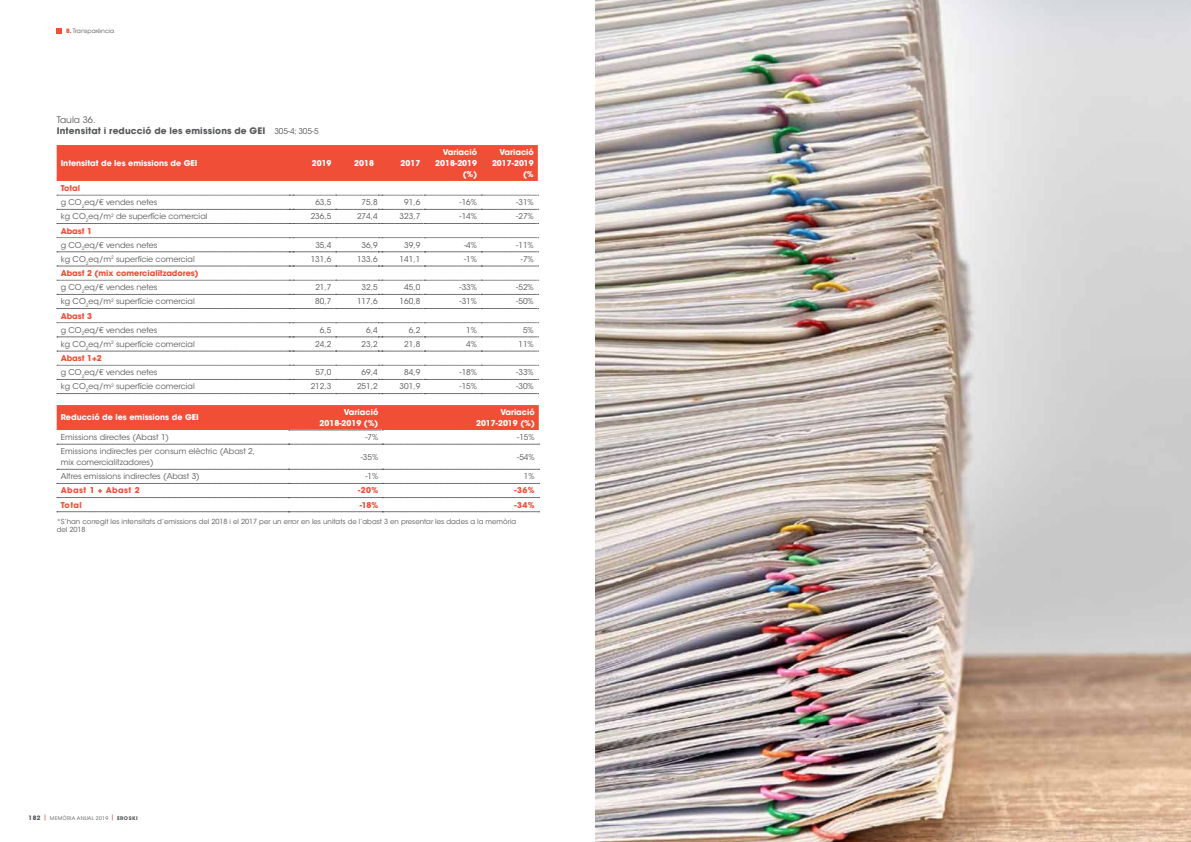
<style>
.page{position:relative;width:1191px;height:842px;background:#fff}
.page>*{position:absolute;margin:0;border:0;box-sizing:border-box;transform-origin:0 0}
.t1{font:700 9px/11px "ITC Avant Garde Std";letter-spacing:.02em;color:#58595b}
.t2{font:8px/14.2px "ITC Avant Garde Std";color:#58595b}
.t3{font:700 8px/11px "ITC Avant Garde Std";color:#fff;text-align:right}
.t4{font:700 8px/14.2px "ITC Avant Garde Std";color:#f04e37}
.t5{font:700 8px "ITC Avant Garde Std";letter-spacing:.05em;color:#f04e37}
.t6{font:7px/8.4px "ITC Avant Garde Std";color:#58595b}
.t7{font:6px "ITC Avant Garde Std";color:#58595b}
.t8{font:5px "ITC Avant Garde Std";letter-spacing:.05em;color:#58595b}
.s1{font-weight:700;color:#f04e37}
.s2{font-weight:400}
.s3{font-weight:400;font-size:8px}
.s4{font-weight:400;color:#58595b}
.s5{font-weight:700;font-size:6px}
.s6{font-weight:700}
</style>
<div class="page">
<svg style="left:57px;top:28px;width:5px;height:5px"></svg>
<div style="left:57px;top:145px;width:481px;height:36px;background:#f04e37"></div>
<svg style="left:57px;top:393px;width:482px;height:1px"></svg>
<svg style="left:57px;top:223px;width:482px;height:1px"></svg>
<svg style="left:57px;top:237px;width:482px;height:1px"></svg>
<svg style="left:57px;top:266px;width:482px;height:1px"></svg>
<svg style="left:57px;top:280px;width:482px;height:1px"></svg>
<svg style="left:57px;top:308px;width:482px;height:1px"></svg>
<svg style="left:57px;top:351px;width:482px;height:1px"></svg>
<svg style="left:57px;top:323px;width:482px;height:1px"></svg>
<svg style="left:57px;top:365px;width:482px;height:1px"></svg>
<svg style="left:57px;top:195px;width:482px;height:1px"></svg>
<svg style="left:57px;top:209px;width:482px;height:1px"></svg>
<svg style="left:57px;top:252px;width:482px;height:1px"></svg>
<svg style="left:57px;top:294px;width:482px;height:1px"></svg>
<svg style="left:57px;top:337px;width:482px;height:1px"></svg>
<svg style="left:57px;top:379px;width:482px;height:1px"></svg>
<svg style="left:57px;top:405px;width:482px;height:26px;background:#ef553f"></svg>
<svg style="left:57px;top:483px;width:482px;height:1px"></svg>
<svg style="left:57px;top:497px;width:482px;height:1px"></svg>
<svg style="left:57px;top:512px;width:482px;height:1px"></svg>
<svg style="left:57px;top:444px;width:482px;height:1px"></svg>
<svg style="left:57px;top:469px;width:482px;height:1px"></svg>
<img style="left:595px;top:0;width:596px;height:842px">
<p class="t7" style="left:66px;top:27px;width:50px"><span class="s1">8.</span> Transparència</p>
<p class="t1" style="left:57px;top:114px;width:263px"><span class="s2">Taula 36.<br></span>Intensitat i reducció de les emissions de GEI <span class="s3">305-4; 305-5</span></p>
<p class="t3" style="left:61px;top:157px;width:138px">Intensitat de les emissions de GEI</p>
<p class="t3" style="left:312px;top:157px;width:21px">2019</p>
<p class="t3" style="left:354px;top:157px;width:21px">2018</p>
<p class="t3" style="left:400px;top:157px;width:21px">2017</p>
<p class="t3" style="left:435px;top:146px;width:43px">Variació<br>2018-2019 (%)</p>
<p class="t3" style="left:492px;top:146px;width:43px">Variació<br>2017-2019 (%</p>
<p class="t2" style="left:61px;top:181px;width:98px"><span class="s1">Total<br></span>g CO<sub>2</sub>eq/€ vendes netes</p>
<p class="t2" style="left:315px;top:195px;width:18px">63,5</p>
<p class="t2" style="left:362px;top:195px;width:18px">75,8</p>
<p class="t2" style="left:404px;top:195px;width:18px">91,6</p>
<p class="t2" style="left:459px;top:195px;width:19px">-16%</p>
<p class="t2" style="left:516px;top:195px;width:19px">-31%</p>
<p class="t2" style="left:61px;top:209px;width:148px">kg CO<sub>2</sub>eq/m<sup>2</sup> de superfície comercial</p>
<p class="t2" style="left:311px;top:209px;width:22px">236,5</p>
<p class="t2" style="left:357px;top:209px;width:22px">274,4</p>
<p class="t2" style="left:399px;top:209px;width:22px">323,7</p>
<p class="t2" style="left:459px;top:209px;width:19px">-14%</p>
<p class="t2" style="left:516px;top:209px;width:19px">-27%</p>
<p class="t2" style="left:61px;top:224px;width:98px"><span class="s1">Abast 1<br></span>g CO<sub>2</sub>eq/€ vendes netes</p>
<p class="t2" style="left:315px;top:238px;width:18px">35,4</p>
<p class="t2" style="left:362px;top:238px;width:18px">36,9</p>
<p class="t2" style="left:404px;top:238px;width:18px">39,9</p>
<p class="t2" style="left:464px;top:238px;width:14px">-4%</p>
<p class="t2" style="left:516px;top:238px;width:19px">-11%</p>
<p class="t2" style="left:61px;top:252px;width:135px">kg CO<sub>2</sub>eq/m<sup>2</sup> superfície comercial</p>
<p class="t2" style="left:311px;top:252px;width:22px">131,6</p>
<p class="t2" style="left:357px;top:252px;width:22px">133,6</p>
<p class="t2" style="left:399px;top:252px;width:22px">141,1</p>
<p class="t2" style="left:464px;top:252px;width:14px">-1%</p>
<p class="t2" style="left:521px;top:252px;width:14px">-7%</p>
<p class="t4" style="left:61px;top:266px;width:139px">Abast 2 (mix comercialitzadores) <span class="s4">g CO</span><sub>2</sub><span class="s4">eq/€ vendes netes</span></p>
<p class="t2" style="left:315px;top:280px;width:18px">21,7</p>
<p class="t2" style="left:362px;top:280px;width:18px">32,5</p>
<p class="t2" style="left:404px;top:280px;width:18px">45,0</p>
<p class="t2" style="left:459px;top:280px;width:19px">-33%</p>
<p class="t2" style="left:516px;top:280px;width:19px">-52%</p>
<p class="t2" style="left:61px;top:294px;width:135px">kg CO<sub>2</sub>eq/m<sup>2</sup> superfície comercial</p>
<p class="t2" style="left:315px;top:294px;width:18px">80,7</p>
<p class="t2" style="left:357px;top:294px;width:22px">117,6</p>
<p class="t2" style="left:399px;top:294px;width:22px">160,8</p>
<p class="t2" style="left:459px;top:294px;width:19px">-31%</p>
<p class="t2" style="left:516px;top:294px;width:19px">-50%</p>
<p class="t2" style="left:61px;top:309px;width:98px"><span class="s1">Abast 3<br></span>g CO<sub>2</sub>eq/€ vendes netes</p>
<p class="t2" style="left:320px;top:323px;width:13px">6,5</p>
<p class="t2" style="left:366px;top:323px;width:13px">6,4</p>
<p class="t2" style="left:409px;top:323px;width:13px">6,2</p>
<p class="t2" style="left:466px;top:323px;width:12px">1%</p>
<p class="t2" style="left:523px;top:323px;width:12px">5%</p>
<p class="t2" style="left:61px;top:337px;width:135px">kg CO<sub>2</sub>eq/m<sup>2</sup> superfície comercial</p>
<p class="t2" style="left:315px;top:337px;width:18px">24,2</p>
<p class="t2" style="left:362px;top:337px;width:18px">23,2</p>
<p class="t2" style="left:404px;top:337px;width:18px">21,8</p>
<p class="t2" style="left:466px;top:337px;width:12px">4%</p>
<p class="t2" style="left:518px;top:337px;width:17px">11%</p>
<p class="t2" style="left:61px;top:351px;width:98px"><span class="s1">Abast 1+2<br></span>g CO<sub>2</sub>eq/€ vendes netes</p>
<p class="t2" style="left:315px;top:365px;width:18px">57,0</p>
<p class="t2" style="left:362px;top:365px;width:18px">69,4</p>
<p class="t2" style="left:404px;top:365px;width:18px">84,9</p>
<p class="t2" style="left:459px;top:365px;width:19px">-18%</p>
<p class="t2" style="left:516px;top:365px;width:19px">-33%</p>
<p class="t2" style="left:61px;top:380px;width:135px">kg CO<sub>2</sub>eq/m<sup>2</sup> superfície comercial</p>
<p class="t2" style="left:311px;top:380px;width:22px">212,3</p>
<p class="t2" style="left:357px;top:380px;width:22px">251,2</p>
<p class="t2" style="left:399px;top:380px;width:22px">301,9</p>
<p class="t2" style="left:459px;top:380px;width:19px">-15%</p>
<p class="t2" style="left:516px;top:380px;width:19px">-30%</p>
<p class="t3" style="left:61px;top:412px;width:139px">Reducció de les emissions de GEI</p>
<p class="t3" style="left:320px;top:406px;width:60px">Variació<br>2018-2019 (%)</p>
<p class="t3" style="left:476px;top:406px;width:60px">Variació<br>2017-2019 (%)</p>
<p class="t2" style="left:61px;top:430px;width:110px">Emissions directes (Abast 1)</p>
<p class="t2" style="left:365px;top:430px;width:14px">-7%</p>
<p class="t2" style="left:517px;top:430px;width:19px">-15%</p>
<p class="t2" style="left:61px;top:446px;width:196px;line-height:11px">Emissions indirectes per consum elèctric (Abast 2, mix comercialitzadores)</p>
<p class="t2" style="left:361px;top:450px;width:19px">-35%</p>
<p class="t2" style="left:517px;top:450px;width:19px">-54%</p>
<p class="t2" style="left:61px;top:469px;width:140px">Altres emissions indirectes (Abast 3)</p>
<p class="t2" style="left:365px;top:469px;width:14px">-1%</p>
<p class="t2" style="left:524px;top:469px;width:12px">1%</p>
<p class="t5" style="left:61px;top:485px;width:80px">Abast 1 + Abast 2</p>
<p class="t4" style="left:358px;top:483px;width:22px">-20%</p>
<p class="t4" style="left:514px;top:483px;width:22px">-36%</p>
<p class="t4" style="left:61px;top:498px;width:22px">Total</p>
<p class="t4" style="left:360px;top:498px;width:20px">-18%</p>
<p class="t4" style="left:514px;top:498px;width:22px">-34%</p>
<p class="t6" style="left:57px;top:517px;width:461px">*S’han corregit les intensitats d’emissions del 2018 i el 2017 per un error en les unitats de l’abast 3 en presentar les dades a la memòria del 2018</p>
<p class="t8" style="left:28px;top:815px;width:111px"><span class="s5">182</span> <sup>|</sup> MEMÒRIA ANUAL 2019 <sup>|</sup> <span class="s6">EROSKI</span></p>
</div>
